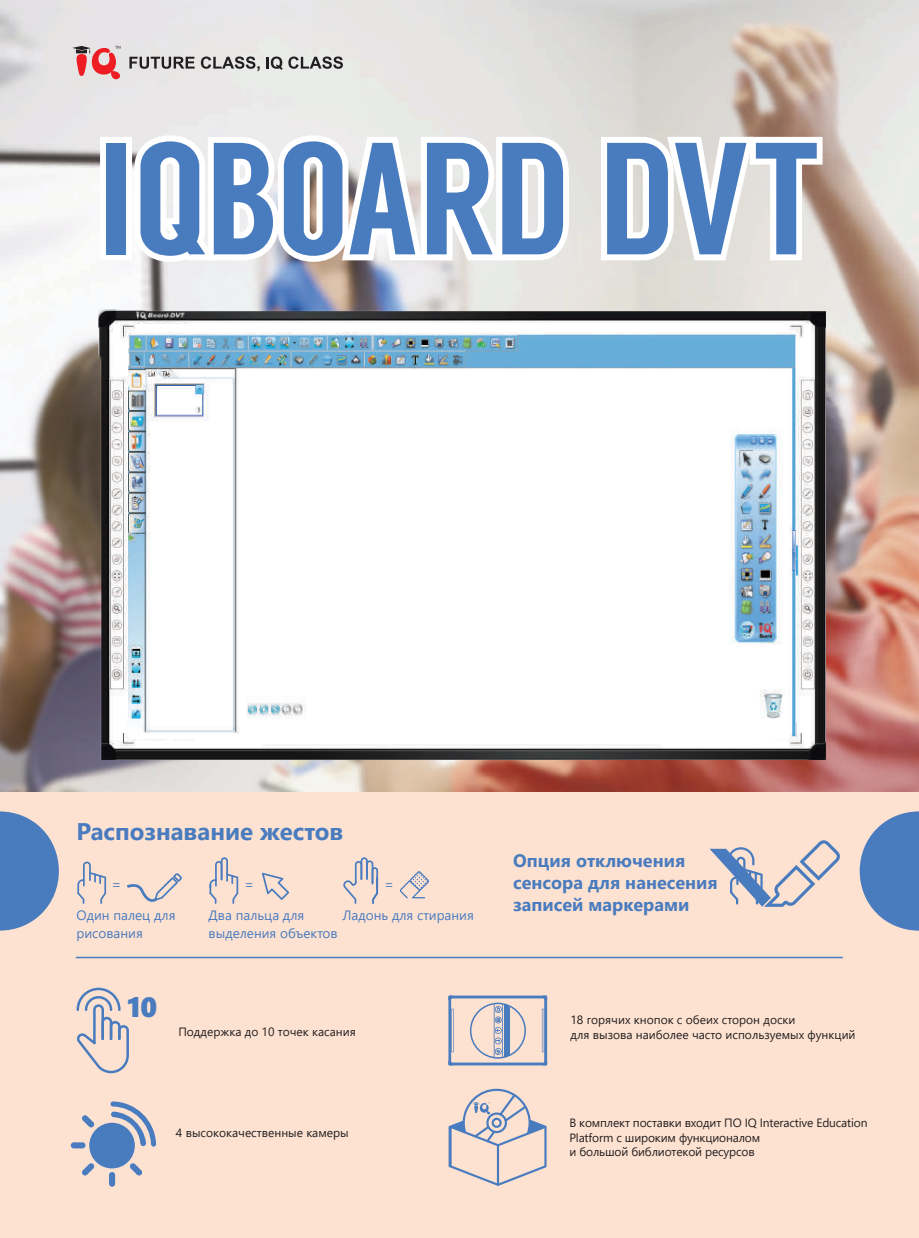
<style>
.page{position:relative;width:919px;height:1238px;background:#fff}
.page>*{position:absolute;margin:0;border:0;box-sizing:border-box;transform-origin:0 0}
.t1{font:159.15px "Langdon";color:#497bbf}
.t2{font:900 27.9px "Segoe WP";color:#497bbf}
.t3{font:700 24px "Segoe UI";color:#497bbf}
.t4{font:700 18px/21.6px "Segoe UI";color:#497bbf}
.t5{font:13.65px "Segoe UI";color:#497bbf}
.t6{font:13.5px/18px "Segoe UI";color:#497bbf}
.t7{font:12px/14.4px "Segoe UI";color:#231f20}
</style>
<div class="page">
<img style="left:0;top:0;width:918px;height:792px">
<div style="left:0;top:792px;width:918px;height:445px;background:#fde2d1"></div>
<svg style="left:72px;top:46px;width:48px;height:33px;background:#de8d90"></svg>
<svg style="left:129px;top:57px;width:66px;height:12px"></svg>
<svg style="left:201px;top:56px;width:59px;height:15px"></svg>
<svg style="left:266px;top:56px;width:77px;height:14px"></svg>
<svg style="left:448px;top:995px;width:99px;height:70px"></svg>
<svg style="left:76px;top:987px;width:53px;height:86px"></svg>
<svg style="left:448px;top:1088px;width:98px;height:97px"></svg>
<svg style="left:71px;top:1101px;width:85px;height:85px"></svg>
<svg style="left:128px;top:129px;width:447px;height:142px"></svg>
<svg style="left:595px;top:128px;width:233px;height:138px"></svg>
<img style="left:99px;top:310px;width:726px;height:449px">
<svg style="left:0;top:811px;width:59px;height:119px"></svg>
<svg style="left:859px;top:811px;width:59px;height:119px"></svg>
<svg style="left:209px;top:857px;width:29px;height:46px"></svg>
<svg style="left:77px;top:861px;width:29px;height:42px"></svg>
<svg style="left:343px;top:857px;width:35px;height:46px"></svg>
<svg style="left:400px;top:871px;width:29px;height:27px"></svg>
<svg style="left:127px;top:873px;width:55px;height:29px"></svg>
<svg style="left:262px;top:872px;width:27px;height:27px"></svg>
<svg style="left:709px;top:840px;width:131px;height:66px"></svg>
<hr style="left:76px;top:956px;width:766px;height:2px;background:#497bbf">
<div style="left:249px;top:729px;width:435px;height:15px;background:#fff"></div>
<img style="left:129px;top:332px;width:666px;height:406px">
<h1 class="t1" style="left:98px;top:106px;width:723px">IQBOARD DVT</h1>
<h3 class="t3" style="left:76px;top:809px;width:268px">Распознавание жестов</h3>
<p class="t5" style="left:112px;top:871px;width:11px">=</p>
<p class="t5" style="left:244px;top:871px;width:11px">=</p>
<p class="t5" style="left:384px;top:871px;width:11px">=</p>
<p class="t6" style="left:76px;top:905px;width:100px">Один палец для рисования</p>
<p class="t6" style="left:209px;top:905px;width:131px">Два пальца для выделения объектов</p>
<p class="t6" style="left:342px;top:905px;width:133px">Ладонь для стирания</p>
<h2 class="t2" style="left:127px;top:987px;width:32px">10</h2>
<p class="t7" style="left:178px;top:1023px;width:179px">Поддержка до 10 точек касания</p>
<p class="t7" style="left:176px;top:1124px;width:174px">4 высококачественные камеры</p>
<h3 class="t4" style="left:513px;top:848px;width:206px">Опция отключения сенсора для нанесения записей маркерами</h3>
<p class="t7" style="left:570px;top:1011px;width:286px;line-height:15px">18 горячих кнопок с обеих сторон доски<br>для вызова наиболее часто используемых функций</p>
<p class="t7" style="left:569px;top:1114px;width:300px">В комплект поставки входит ПО IQ Interactive Education<br>Platform с широким функционалом<br>и большой библиотекой ресурсов</p>
</div>
